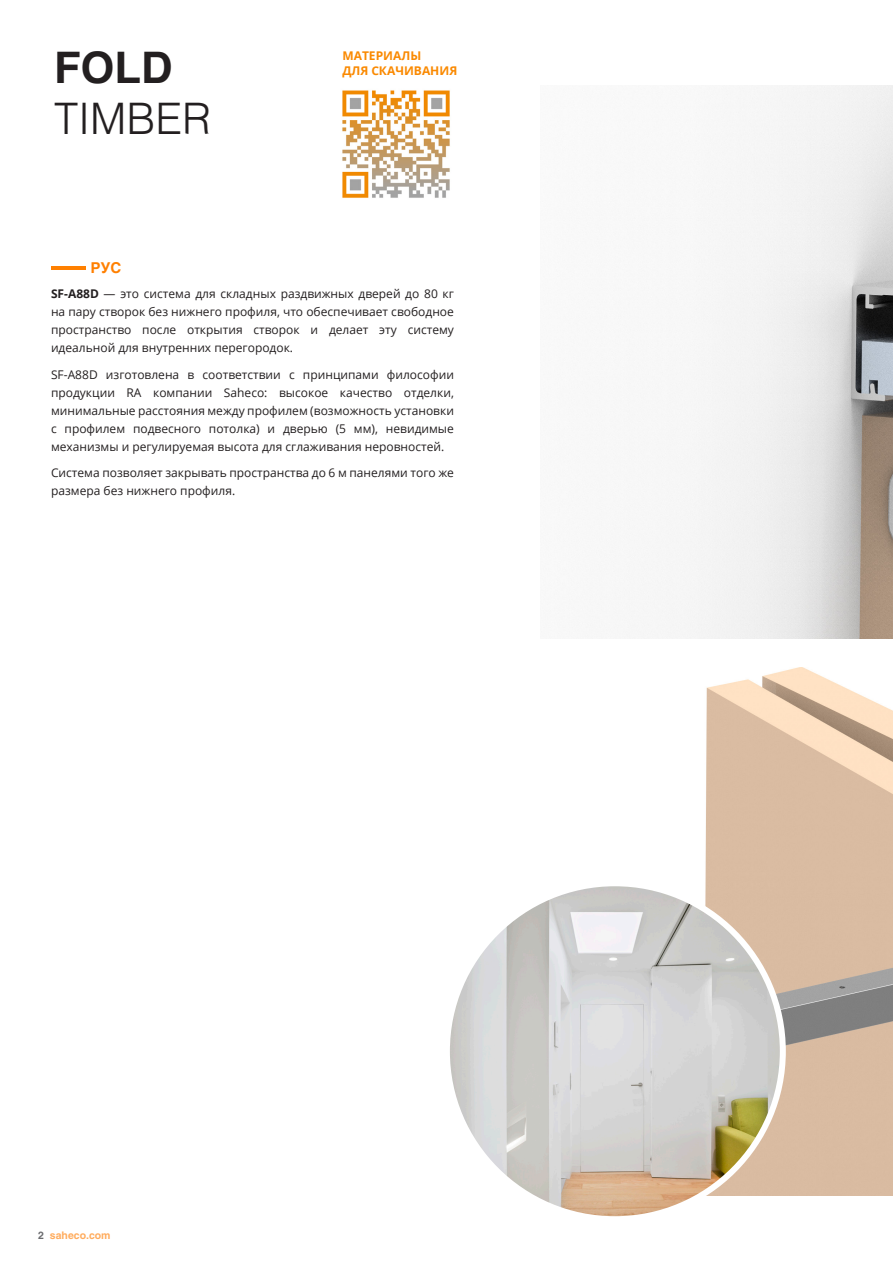
<style>
.page{position:relative;width:893px;height:1263px;background:#fff}
.page>*{position:absolute;margin:0;border:0;box-sizing:border-box;transform-origin:0 0}
.t1{font:300 43.5px "Helvetica";color:#231f20}
.t2{font:700 43.5px "Helvetica";color:#231f20}
.t3{font:700 15px "Helvetica LT Std";color:#ff8000}
.t4{font:12px/18px "Open Sans";color:#231f20;text-align:justify}
.t5{font:700 12px/15px "Open Sans";color:#fa8900}
.t6{font:700 10.5px "Helvetica LT Std";color:#ffac5d}
.s1{font-weight:700}
.s2{color:#6c6d70}
</style>
<div class="page">
<hr style="left:52px;top:266px;width:34px;height:4px;background:#ff8000">
<img style="left:705px;top:668px;width:188px;height:528px">
<img style="left:601px;top:85px;width:292px;height:553px">
<img style="left:447px;top:883px;width:336px;height:336px;border-radius:168px">
<img style="left:342px;top:90px;width:108px;height:108px">
<h1 class="t2" style="left:54px;top:42px;width:120px">FOLD</h1>
<h1 class="t1" style="left:54px;top:83px;width:159px">TIMBER</h1>
<p class="t3" style="left:90px;top:259px;width:32px">РУС</p>
<p class="t5" style="left:342px;top:48px;width:116px">МАТЕРИАЛЫ<br>ДЛЯ СКАЧИВАНИЯ</p>
<p class="t4" style="left:51px;top:284px;width:404px"><span class="s1">SF-A88D</span> — это система для складных раздвижных дверей до 80 кг на пару створок без нижнего профиля, что обеспечивает свободное пространство после открытия створок и делает эту систему идеальной для внутренних перегородок.</p>
<p class="t4" style="left:51px;top:365px;width:404px">SF-A88D изготовлена в соответствии с принципами философии продукции RA компании Saheco: высокое качество отделки, минимальные расстояния между профилем (возможность установки с профилем подвесного потолка) и дверью (5 мм), невидимые механизмы и регулируемая высота для сглаживания неровностей.</p>
<p class="t4" style="left:51px;top:463px;width:404px">Система позволяет закрывать пространства до 6 м панелями того же размера без нижнего профиля.</p>
<p class="t6" style="left:38px;top:1229px;width:74px"><span class="s2">2</span> saheco.com</p>
</div>
